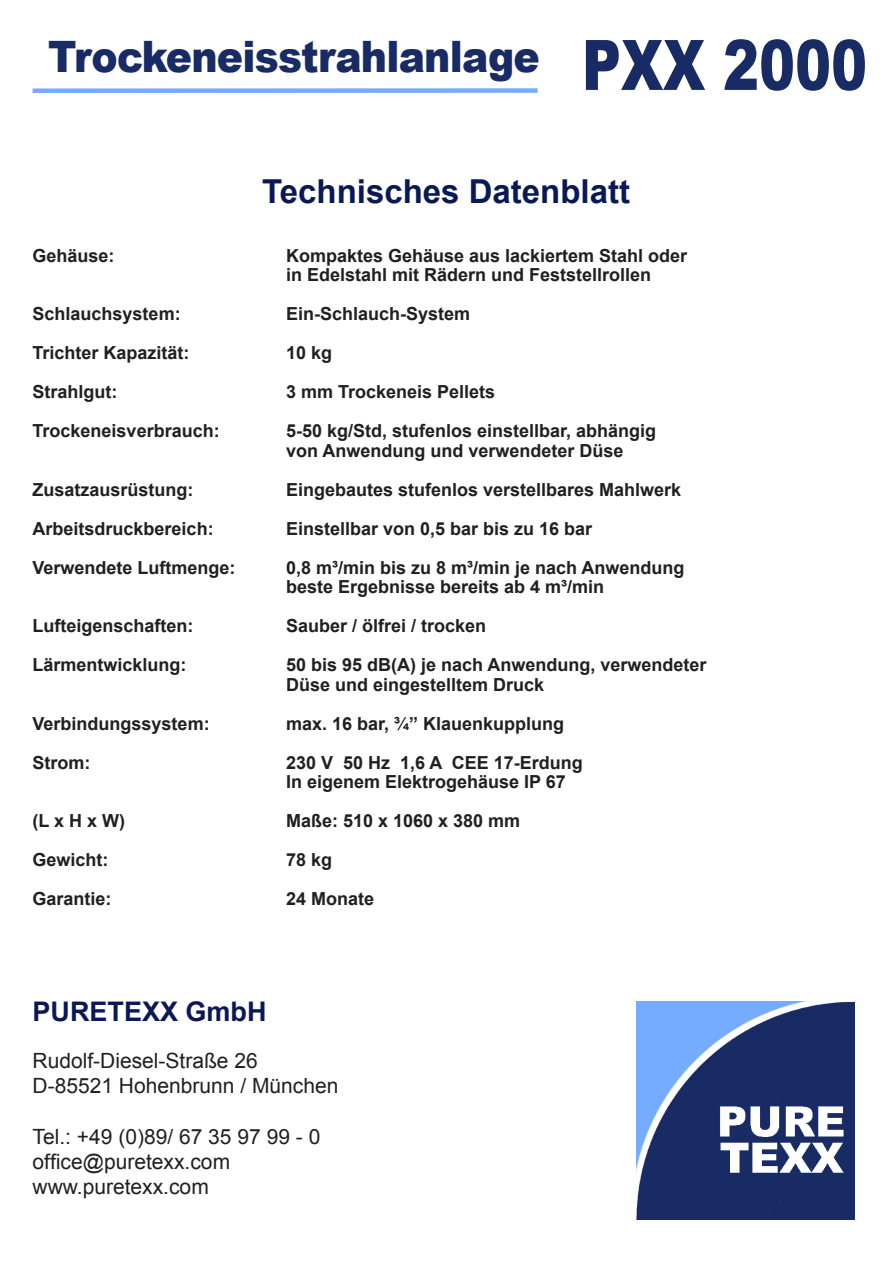
<style>
.page{position:relative;width:893px;height:1263px;background:#fff}
.page>*{position:absolute;margin:0;border:0;box-sizing:border-box;transform-origin:0 0}
.t1{font:900 69.6px "Arial";color:#192b65;scale:.78 1}
.t2{font:900 43.35px "Arial";letter-spacing:-.02em;color:#192b65;scale:.91 1}
.t3{font:700 33px "Arial";color:#091957}
.t4{font:700 27px "Arial";color:#0a1859}
.t5{font:21px "Arial";color:#231f20}
.t6{font:700 18px/19.5px "Arial";color:#231f20}
</style>
<div class="page">
<img style="left:637px;top:1001px;width:218px;height:218px">
<div style="left:33px;top:88px;width:505px;height:5px;background:#76acff"></div>
<p class="t2" style="left:48px;top:25px;width:542px">Trockeneisstrahlanlage</p>
<p class="t1" style="left:582px;top:15px;width:367px">PXX 2000</p>
<p class="t3" style="left:262px;top:170px;width:369px">Technisches Datenblatt</p>
<p class="t6" style="left:33px;top:246px;width:84px">Gehäuse:</p>
<p class="t6" style="left:286px;top:246px;width:403px">Kompaktes Gehäuse aus lackiertem Stahl oder in Edelstahl mit Rädern und Feststellrollen</p>
<p class="t6" style="left:33px;top:305px;width:150px">Schlauchsystem:</p>
<p class="t6" style="left:286px;top:305px;width:186px">Ein-Schlauch-System</p>
<p class="t6" style="left:33px;top:344px;width:159px">Trichter Kapazität:</p>
<p class="t6" style="left:286px;top:344px;width:48px">10 kg</p>
<p class="t6" style="left:33px;top:383px;width:86px">Strahlgut:</p>
<p class="t6" style="left:286px;top:383px;width:211px">3 mm Trockeneis Pellets</p>
<p class="t6" style="left:33px;top:422px;width:189px">Trockeneisverbrauch:</p>
<p class="t6" style="left:286px;top:422px;width:372px">5-50 kg/Std, stufenlos einstellbar, abhängig von Anwendung und verwendeter Düse</p>
<p class="t6" style="left:33px;top:480px;width:163px">Zusatzausrüstung:</p>
<p class="t6" style="left:286px;top:480px;width:397px">Eingebautes stufenlos verstellbares Mahlwerk</p>
<p class="t6" style="left:33px;top:519px;width:183px">Arbeitsdruckbereich:</p>
<p class="t6" style="left:286px;top:519px;width:308px">Einstellbar von 0,5 bar bis zu 16 bar</p>
<p class="t6" style="left:33px;top:558px;width:205px">Verwendete Luftmenge:</p>
<p class="t6" style="left:286px;top:558px;width:400px">0,8 m³/min bis zu 8 m³/min je nach Anwendung</p>
<p class="t6" style="left:286px;top:578px;width:320px">beste Ergebnisse bereits ab 4 m³/min</p>
<p class="t6" style="left:33px;top:617px;width:163px">Lufteigenschaften:</p>
<p class="t6" style="left:286px;top:617px;width:202px">Sauber / ölfrei / trocken</p>
<p class="t6" style="left:33px;top:656px;width:156px">Lärmentwicklung:</p>
<p class="t6" style="left:286px;top:656px;width:422px">50 bis 95 dB(A) je nach Anwendung, verwendeter<br>Düse und eingestelltem Druck</p>
<p class="t6" style="left:33px;top:714px;width:179px">Verbindungssystem:</p>
<p class="t6" style="left:286px;top:714px;width:280px">max. 16 bar, ¾” Klauenkupplung</p>
<p class="t6" style="left:33px;top:753px;width:59px">Strom:</p>
<p class="t6" style="left:286px;top:753px;width:298px">230 V 50 Hz 1,6 A CEE 17-Erdung</p>
<p class="t6" style="left:286px;top:773px;width:281px">In eigenem Elektrogehäuse IP 67</p>
<p class="t6" style="left:33px;top:812px;width:94px">(L x H x W)</p>
<p class="t6" style="left:286px;top:812px;width:236px">Maße: 510 x 1060 x 380 mm</p>
<p class="t6" style="left:33px;top:851px;width:78px">Gewicht:</p>
<p class="t6" style="left:286px;top:851px;width:48px">78 kg</p>
<p class="t6" style="left:33px;top:890px;width:81px">Garantie:</p>
<p class="t6" style="left:286px;top:890px;width:90px">24 Monate</p>
<p class="t4" style="left:33px;top:994px;width:236px">PURETEXX GmbH</p>
<p class="t5" style="left:33px;top:1047px;width:227px">Rudolf-Diesel-Straße 26</p>
<p class="t5" style="left:33px;top:1072px;width:307px">D-85521 Hohenbrunn / München</p>
<p class="t5" style="left:33px;top:1122px;width:289px">Tel.: +49 (0)89/ 67 35 97 99 - 0</p>
<p class="t5" style="left:33px;top:1147px;width:199px">office@puretexx.com</p>
<p class="t5" style="left:33px;top:1173px;width:178px">www.puretexx.com</p>
</div>
